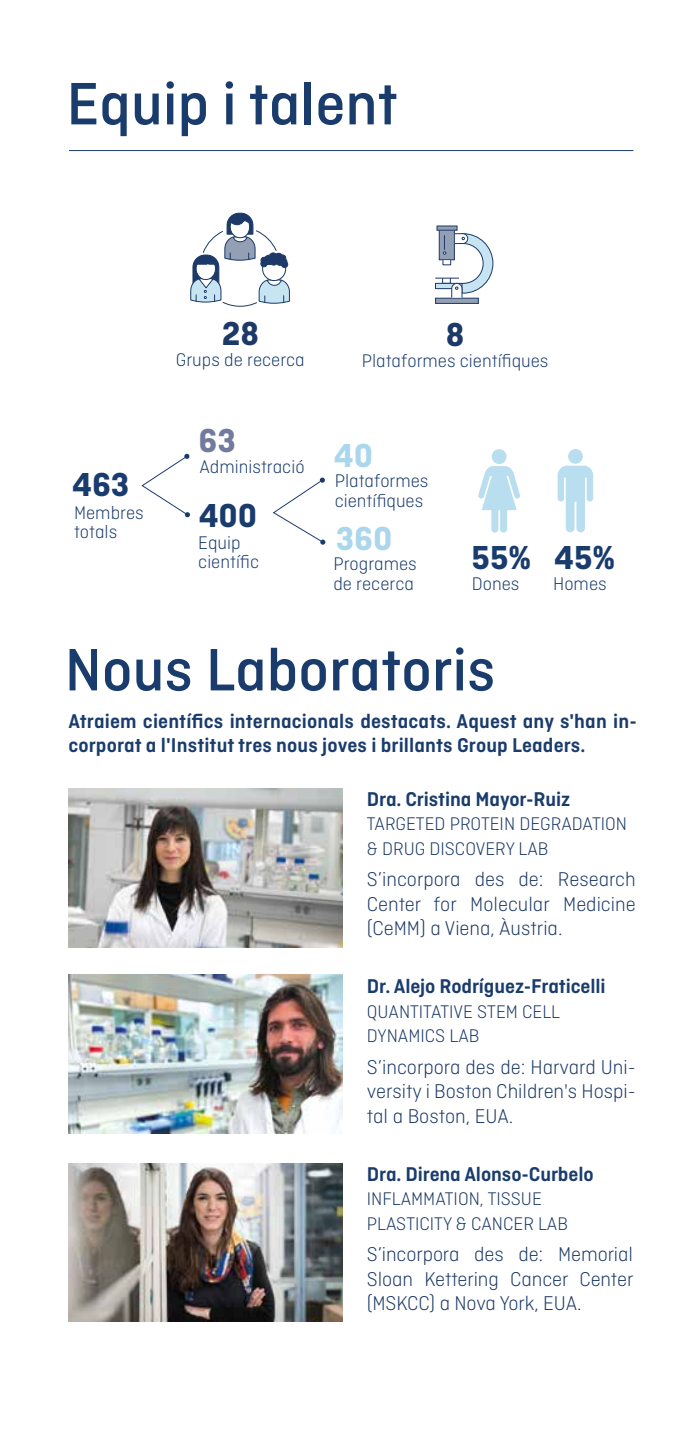
<style>
.page{position:relative;width:695px;height:1439px;background:#fff}
.page>*{position:absolute;margin:0;border:0;box-sizing:border-box;transform-origin:0 0}
.t1{font:500 63px "Ciutadella";color:#1a3c6d}
.t2{font:700 35px "Ciutadella";color:#1a3c6d}
.t3{font:700 35px "Ciutadella";color:#aad7ec}
.t4{font:700 35px "Ciutadella";color:#1c3967}
.t5{font:700 35px "Ciutadella";color:#727a9d}
.t6{font:300 21px/24.5px "Ciutadella";color:#1c3967;text-align:justify}
.t7{font:600 21px/24.5px "Ciutadella";letter-spacing:.005em;color:#1a3c6d}
.t8{font:300 19.25px/19.2px "Ciutadella";color:#1a3c6d}
.t9{font:300 19.25px/24.5px "Ciutadella";color:#1c3967}
</style>
<div class="page">
<hr style="left:69px;top:150px;width:564px;height:1px;background:#1a3c6d">
<svg style="left:273px;top:477px;width:53px;height:68px"></svg>
<svg style="left:141px;top:453px;width:49px;height:65px"></svg>
<svg style="left:478px;top:449px;width:42px;height:83px"></svg>
<svg style="left:557px;top:449px;width:36px;height:83px"></svg>
<img style="left:69px;top:789px;width:273px;height:158px">
<img style="left:69px;top:975px;width:273px;height:158px">
<img style="left:69px;top:1163px;width:273px;height:158px">
<svg style="left:190px;top:213px;width:100px;height:94px"></svg>
<div style="left:439px;top:230px;width:15px;height:30px;background:#939fb5;border:1px solid #1c3967"></div>
<svg style="left:436px;top:226px;width:21px;height:4px"></svg>
<svg style="left:435px;top:298px;width:43px;height:6px"></svg>
<svg style="left:435px;top:233px;width:58px;height:65px"></svg>
<h1 class="t1" style="left:66px;top:68px;width:333px">Equip i talent</h1>
<h2 class="t2" style="left:72px;top:464px;width:59px">463</h2>
<p class="t8" style="left:74px;top:503px;width:71px">Membres totals</p>
<h2 class="t4" style="left:222px;top:313px;width:39px">28</h2>
<p class="t8" style="left:176px;top:350px;width:130px">Grups de recerca</p>
<h2 class="t4" style="left:446px;top:314px;width:20px">8</h2>
<p class="t8" style="left:361px;top:351px;width:188px">Plataformes científiques</p>
<h2 class="t5" style="left:198px;top:421px;width:39px">63</h2>
<p class="t8" style="left:199px;top:457px;width:107px">Administració</p>
<h2 class="t2" style="left:199px;top:495px;width:60px">400</h2>
<p class="t8" style="left:198px;top:533px;width:62px">Equip científic</p>
<h2 class="t2" style="left:471px;top:537px;width:61px">55%</h2>
<p class="t8" style="left:472px;top:574px;width:49px">Dones</p>
<h2 class="t3" style="left:334px;top:435px;width:41px">40</h2>
<p class="t8" style="left:334px;top:471px;width:95px">Plataformes científiques</p>
<h2 class="t3" style="left:335px;top:518px;width:58px">360</h2>
<p class="t8" style="left:333px;top:554px;width:85px">Programes de recerca</p>
<h2 class="t2" style="left:554px;top:537px;width:63px">45%</h2>
<p class="t8" style="left:553px;top:574px;width:55px">Homes</p>
<h1 class="t1" style="left:65px;top:634px;width:432px">Nous Laboratoris</h1>
<p class="t7" style="left:68px;top:709px;width:570px">Atraiem científics internacionals destacats. Aquest any s'han in&shy;corporat a l'Institut tres nous joves i brillants Group Leaders.</p>
<p class="t7" style="left:367px;top:786px;width:205px">Dra. Cristina Mayor-Ruiz</p>
<p class="t9" style="left:367px;top:812px;width:261px">TARGETED PROTEIN DEGRADATION &amp; DRUG DISCOVERY LAB</p>
<p class="t6" style="left:367px;top:867px;width:270px">S’incorpora des de: Research Center for Molecular Medicine (CeMM) a Viena, Àustria.</p>
<p class="t7" style="left:367px;top:974px;width:240px">Dr. Alejo Rodríguez-Fraticelli</p>
<p class="t9" style="left:367px;top:999px;width:195px">QUANTITATIVE STEM CELL<br>DYNAMICS LAB</p>
<p class="t6" style="left:367px;top:1054px;width:270px">S’incorpora des de: Harvard Uni&shy;versity i Boston Children's Hospi&shy;tal a Boston, EUA.</p>
<p class="t7" style="left:367px;top:1161px;width:228px">Dra. Direna Alonso-Curbelo</p>
<p class="t9" style="left:367px;top:1186px;width:203px">INFLAMMATION, TISSUE<br>PLASTICITY &amp; CANCER LAB</p>
<p class="t6" style="left:367px;top:1241px;width:268px">S’incorpora des de: Memorial Sloan Kettering Cancer Center (MSKCC) a Nova York, EUA.</p>
</div>
